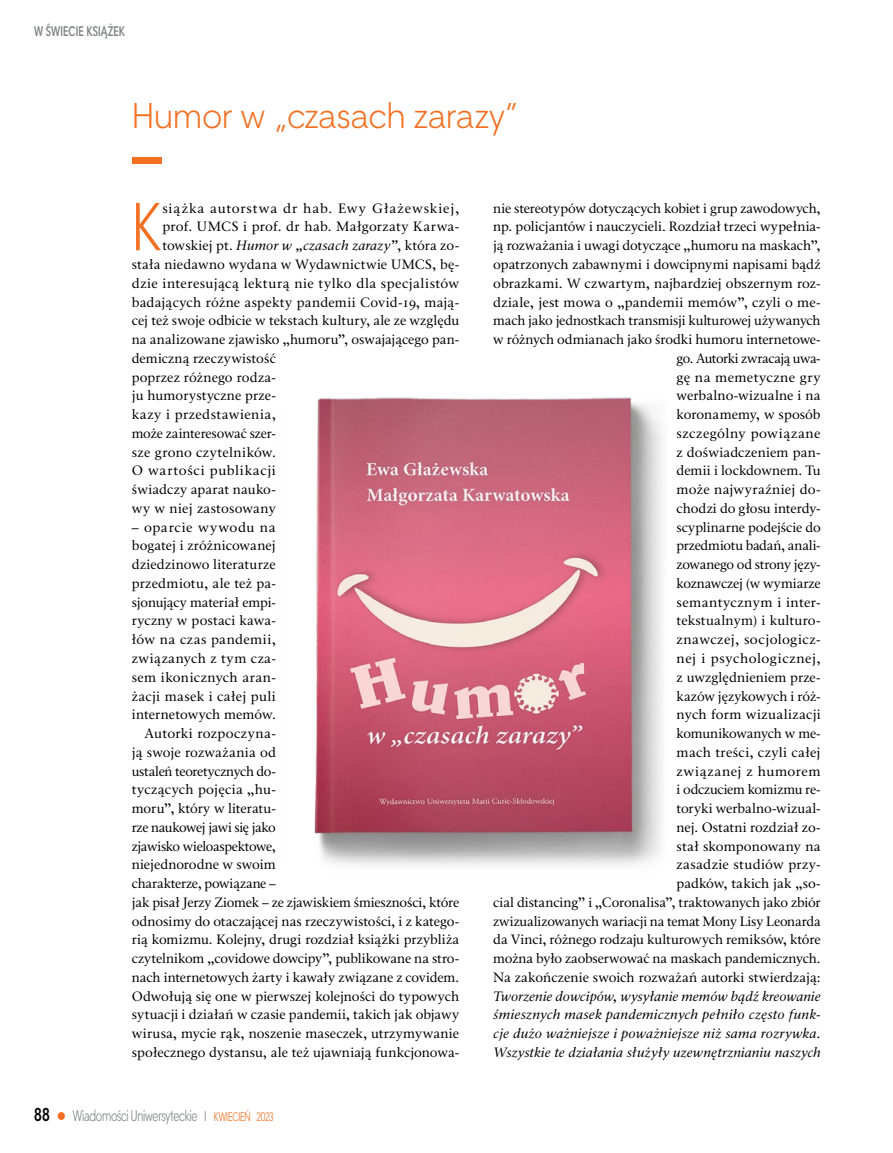
<style>
.page{position:relative;width:893px;height:1153px;background:#fff}
.page>*{position:absolute;margin:0;border:0;box-sizing:border-box;transform-origin:0 0}
.t1{font:65.25px "Straight Cnd EFN";color:#f36f21}
.t2{font:34.5px "Straight EFN";letter-spacing:-.015em;color:#f36f21;scale:.96 1}
.t3{font:15px "Straight Cnd EFN";letter-spacing:-.02em;color:#808285;scale:.92 1}
.t4{font:13.5px/18.8px "Classic EFN";color:#000;text-align:right}
.t5{font:italic 13.5px/18.8px "Classic EFN";letter-spacing:.005em;color:#000;text-align:justify}
.t6{font:13.5px "Classic EFN";letter-spacing:.03em;color:#000}
.t7{font:13.5px "Classic EFN";letter-spacing:-.02em;color:#000}
.t8{font:13.5px "Classic EFN";letter-spacing:.025em;color:#000}
.t9{font:13.5px "Classic EFN";letter-spacing:.02em;color:#000}
.t10{font:13.5px "Classic EFN";letter-spacing:.06em;color:#000}
.t11{font:13.5px "Classic EFN";letter-spacing:-.03em;color:#000}
.t12{font:13.5px "Classic EFN";letter-spacing:-.035em;color:#000}
.t13{font:13.5px "Classic EFN";letter-spacing:.05em;color:#000}
.t14{font:13.5px "Classic EFN";letter-spacing:.045em;color:#000}
.t15{font:700 13.5px "Straight Cnd EFN";letter-spacing:.01em;color:#808285;scale:.94 1}
.s1{font-style:normal}
.s2{font-weight:700;font-size:18px;color:#000}
.s3{color:#f36f21}
.s4{font-size:13.5px}
.s5{font-size:12px;color:#f36f21}
</style>
<div class="page">
<div style="left:132px;top:158px;width:30px;height:6px;background:#f36f21"></div>
<img style="left:314px;top:397px;width:349px;height:469px">
<p class="t15" style="left:34px;top:23px;width:98px">W ŚWIECIE KSIĄŻEK</p>
<h2 class="t2" style="left:132px;top:95px;width:405px">Humor w „czasach zarazy”</h2>
<h1 class="t1" style="left:132px;top:189px;width:26px">K</h1>
<p class="t10" style="left:162px;top:200px;width:298px">siążka autorstwa dr hab. Ewy Głażewskiej,</p>
<p class="t4" style="left:162px;top:218px;width:298px">prof. UMCS i prof. dr hab. Małgorzaty Karwa-</p>
<p class="t5" style="left:162px;top:236px;width:298px"><span class="s1">towskiej pt.</span> Humor w „czasach zarazy”<span class="s1">, która zo-</span></p>
<p class="t4" style="left:132px;top:255px;width:329px">stała niedawno wydana w Wydawnictwie UMCS, bę-</p>
<p class="t6" style="left:132px;top:275px;width:329px">dzie interesującą lekturą nie tylko dla specjalistów</p>
<p class="t4" style="left:132px;top:293px;width:329px">badających różne aspekty pandemii Covid-19, mają-</p>
<p class="t4" style="left:132px;top:312px;width:329px">cej też swoje odbicie w tekstach kultury, ale ze względu</p>
<p class="t4" style="left:132px;top:330px;width:329px">na analizowane zjawisko „humoru”, oswajającego pan-</p>
<p class="t4" style="left:132px;top:349px;width:146px">demiczną rzeczywistość</p>
<p class="t4" style="left:132px;top:368px;width:146px">poprzez różnego rodza-</p>
<p class="t4" style="left:132px;top:387px;width:146px">ju humorystyczne prze-</p>
<p class="t6" style="left:132px;top:406px;width:146px">kazy i przedstawienia,</p>
<p class="t4" style="left:132px;top:424px;width:146px">może zainteresować szer-</p>
<p class="t9" style="left:132px;top:444px;width:146px">sze grono czytelników.</p>
<p class="t13" style="left:132px;top:463px;width:146px">O wartości publikacji</p>
<p class="t4" style="left:132px;top:480px;width:146px">świadczy aparat nauko-</p>
<p class="t4" style="left:132px;top:499px;width:146px">wy w niej zastosowany</p>
<p class="t14" style="left:132px;top:519px;width:146px">– oparcie wywodu na</p>
<p class="t4" style="left:132px;top:537px;width:146px">bogatej i zróżnicowanej</p>
<p class="t4" style="left:132px;top:555px;width:146px">dziedzinowo literaturze</p>
<p class="t4" style="left:132px;top:574px;width:146px">przedmiotu, ale też pa-</p>
<p class="t4" style="left:132px;top:593px;width:146px">sjonujący materiał empi-</p>
<p class="t4" style="left:132px;top:612px;width:146px">ryczny w postaci kawa-</p>
<p class="t6" style="left:132px;top:631px;width:146px">łów na czas pandemii,</p>
<p class="t6" style="left:132px;top:650px;width:146px">związanych z tym cza-</p>
<p class="t8" style="left:132px;top:669px;width:146px">sem ikonicznych aran-</p>
<p class="t8" style="left:132px;top:688px;width:146px">żacji masek i całej puli</p>
<p class="t4" style="left:132px;top:705px;width:146px">internetowych memów.</p>
<p class="t8" style="left:145px;top:725px;width:133px">Autorki rozpoczyna-</p>
<p class="t4" style="left:132px;top:743px;width:146px">ją swoje rozważania od</p>
<p class="t7" style="left:132px;top:763px;width:146px">ustaleń teoretycznych do-</p>
<p class="t9" style="left:132px;top:781px;width:146px">tyczących pojęcia „hu-</p>
<p class="t4" style="left:132px;top:799px;width:146px">moru”, który w literatu-</p>
<p class="t12" style="left:132px;top:819px;width:146px">rze naukowej jawi się jako</p>
<p class="t11" style="left:132px;top:838px;width:146px">zjawisko wieloaspektowe,</p>
<p class="t4" style="left:132px;top:855px;width:146px">niejednorodne w swoim</p>
<p class="t4" style="left:132px;top:874px;width:146px">charakterze, powiązane –</p>
<p class="t4" style="left:132px;top:893px;width:329px">jak pisał Jerzy Ziomek – ze zjawiskiem śmieszności, które</p>
<p class="t4" style="left:132px;top:912px;width:329px">odnosimy do otaczającej nas rzeczywistości, i z katego-</p>
<p class="t4" style="left:132px;top:930px;width:329px">rią komizmu. Kolejny, drugi rozdział książki przybliża</p>
<p class="t7" style="left:132px;top:950px;width:329px">czytelnikom „covidowe dowcipy”, publikowane na stro-</p>
<p class="t4" style="left:132px;top:968px;width:329px">nach internetowych żarty i kawały związane z covidem.</p>
<p class="t4" style="left:132px;top:987px;width:329px">Odwołują się one w pierwszej kolejności do typowych</p>
<p class="t4" style="left:132px;top:1005px;width:329px">sytuacji i działań w czasie pandemii, takich jak objawy</p>
<p class="t4" style="left:132px;top:1024px;width:329px">wirusa, mycie rąk, noszenie maseczek, utrzymywanie</p>
<p class="t4" style="left:132px;top:1043px;width:329px">społecznego dystansu, ale też ujawniają funkcjonowa-</p>
<p class="t3" style="left:34px;top:1106px;width:262px"><span class="s2">88</span> <span class="s3">●</span> Wiadomości Uniwersyteckie <span class="s4">I</span> <span class="s5">kwi ecień 2023</span></p>
<p class="t4" style="left:493px;top:199px;width:329px">nie stereotypów dotyczących kobiet i grup zawodowych, np. policjantów i nauczycieli. Rozdział trzeci wypełnia&shy;ją rozważania i uwagi dotyczące „humoru na maskach”, opatrzonych zabawnymi i dowcipnymi napisami bądź obrazkami. W czwartym, najbardziej obszernym roz&shy;dziale, jest mowa o „pandemii memów”, czyli o me&shy;mach jako jednostkach transmisji kulturowej używanych w różnych odmianach jako środki humoru internetowe&shy;go. Autorki zwracają uwa-<br>gę na memetyczne gry<br>werbalno-wizualne i na<br>koronamemy, w sposób<br>szczególny powiązane<br>z doświadczeniem pan-<br>demii i lockdownem. Tu<br>może najwyraźniej do-<br>chodzi do głosu interdy-<br>scyplinarne podejście do<br>przedmiotu badań, anali-<br>zowanego od strony języ-<br>koznawczej (w wymiarze<br>semantycznym i inter-<br>tekstualnym) i kulturo-<br>znawczej, socjologicz-<br>nej i psychologicznej,<br>z uwzględnieniem prze-<br>kazów językowych i róż-<br>nych form wizualizacji<br>komunikowanych w me-<br>mach treści, czyli całej<br>związanej z humorem<br>i odczuciem komizmu re-<br>toryki werbalno-wizual-<br>nej. Ostatni rozdział zo-<br>stał skomponowany na<br>zasadzie studiów przy-<br>padków, takich jak „so-<br>cial distancing” i „Coronalisa”, traktowanych jako zbiór zwizualizowanych wariacji na temat Mony Lisy Leonarda da Vinci, różnego rodzaju kulturowych remiksów, które można było zaobserwować na maskach pandemicznych.<br>Na zakończenie swoich rozważań autorki stwierdzają:</p>
<p class="t5" style="left:493px;top:986px;width:329px">Tworzenie dowcipów, wysyłanie memów bądź kreowanie śmiesznych masek pandemicznych pełniło często funk&shy;cje dużo ważniejsze i poważniejsze niż sama rozrywka.<br>Wszystkie te działania służyły uzewnętrznianiu naszych</p>
</div>
